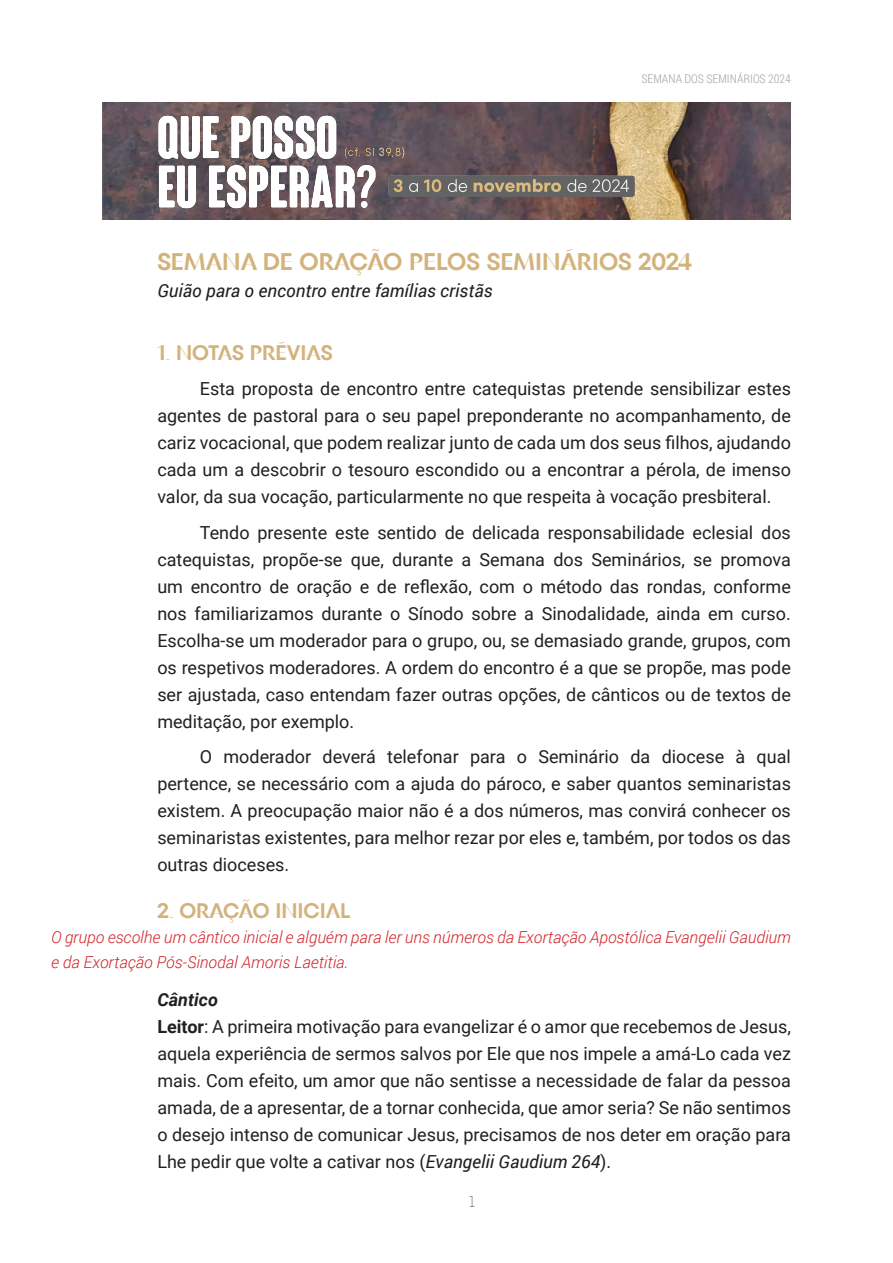
<style>
.page{position:relative;width:893px;height:1263px;background:#fff}
.page>*{position:absolute;margin:0;border:0;box-sizing:border-box;transform-origin:0 0}
.TITULOS_2{font:24px "TT Fors Display Dm Bd";color:#d3b37c}
.TITULOS_2-2{font:21px "TT Fors Display Dm Bd";color:#d3b37c}
.MIOLO{font:18px/27px "Roboto";color:#231f20;text-align:justify}
.MIOLO-2{font:italic 18px "Roboto";color:#231f20}
.MIOLO-3{font:italic 700 18px "Roboto";color:#231f20}
.Indicações{font:italic 300 16.5px/24.8px "Roboto";color:#d1232a}
.t1{font:100 15px "Roboto Slab";color:#231f20}
.t2{font:300 12px "Roboto Condensed";color:#a6a6a6}
.s1{font-weight:700}
.s2{font-style:italic}
</style>
<div class="page">
<img style="left:102px;top:102px;width:689px;height:117px">
<img style="left:105px;top:102px;width:632px;height:117px">
<p class="t2" style="left:641px;top:70px;width:151px">SEMANA DOS SEMINÁRIOS 2024</p>
<p class="TITULOS_2" style="left:157px;top:247px;width:536px">SEMANA DE ORAÇÃO PELOS SEMINÁRIOS 2024</p>
<p class="MIOLO-2" style="left:157px;top:278px;width:337px">Guião para o encontro entre famílias cristãs</p>
<p class="TITULOS_2-2" style="left:157px;top:340px;width:177px">1. NOTAS PRÉVIAS</p>
<p class="MIOLO" style="left:157px;top:375px;width:635px;text-indent:43px">Esta proposta de encontro entre catequistas pretende sensibilizar estes agentes de pastoral para o seu papel preponderante no acompanhamento, de cariz vocacional, que podem realizar junto de cada um dos seus filhos, ajudando cada um a descobrir o tesouro escondido ou a encontrar a pérola, de imenso valor, da sua vocação, particularmente no que respeita à vocação presbiteral.</p>
<p class="MIOLO" style="left:157px;top:518px;width:635px;text-indent:43px">Tendo presente este sentido de delicada responsabilidade eclesial dos catequistas, propõe-se que, durante a Semana dos Seminários, se promova um encontro de oração e de reflexão, com o método das rondas, conforme nos familiarizamos durante o Sínodo sobre a Sinodalidade, ainda em curso.<br>Escolha-se um moderador para o grupo, ou, se demasiado grande, grupos, com os respetivos moderadores. A ordem do encontro é a que se propõe, mas pode ser ajustada, caso entendam fazer outras opções, de cânticos ou de textos de meditação, por exemplo.</p>
<p class="MIOLO" style="left:157px;top:743px;width:635px;text-indent:43px">O moderador deverá telefonar para o Seminário da diocese à qual pertence, se necessário com a ajuda do pároco, e saber quantos seminaristas existem. A preocupação maior não é a dos números, mas convirá conhecer os seminaristas existentes, para melhor rezar por eles e, também, por todos os das outras dioceses.</p>
<p class="TITULOS_2-2" style="left:157px;top:899px;width:195px">2. ORAÇÃO INICIAL</p>
<p class="Indicações" style="left:51px;top:924px;width:741px">O grupo escolhe um cântico inicial e alguém para ler uns números da Exortação Apostólica Evangelii Gaudium e da Exortação Pós-Sinodal Amoris Laetitia.</p>
<p class="MIOLO-3" style="left:157px;top:987px;width:62px">Cântico</p>
<p class="MIOLO" style="left:157px;top:1013px;width:635px"><span class="s1">Leitor</span>: A primeira motivação para evangelizar é o amor que recebemos de Jesus, aquela experiência de sermos salvos por Ele que nos impele a amá-Lo cada vez mais. Com efeito, um amor que não sentisse a necessidade de falar da pessoa amada, de a apresentar, de a tornar conhecida, que amor seria? Se não sentimos o desejo intenso de comunicar Jesus, precisamos de nos deter em oração para Lhe pedir que volte a cativar nos (<span class="s2">Evangelii Gaudium 264</span>).</p>
<p class="t1" style="left:469px;top:1192px;width:8px">1</p>
</div>
